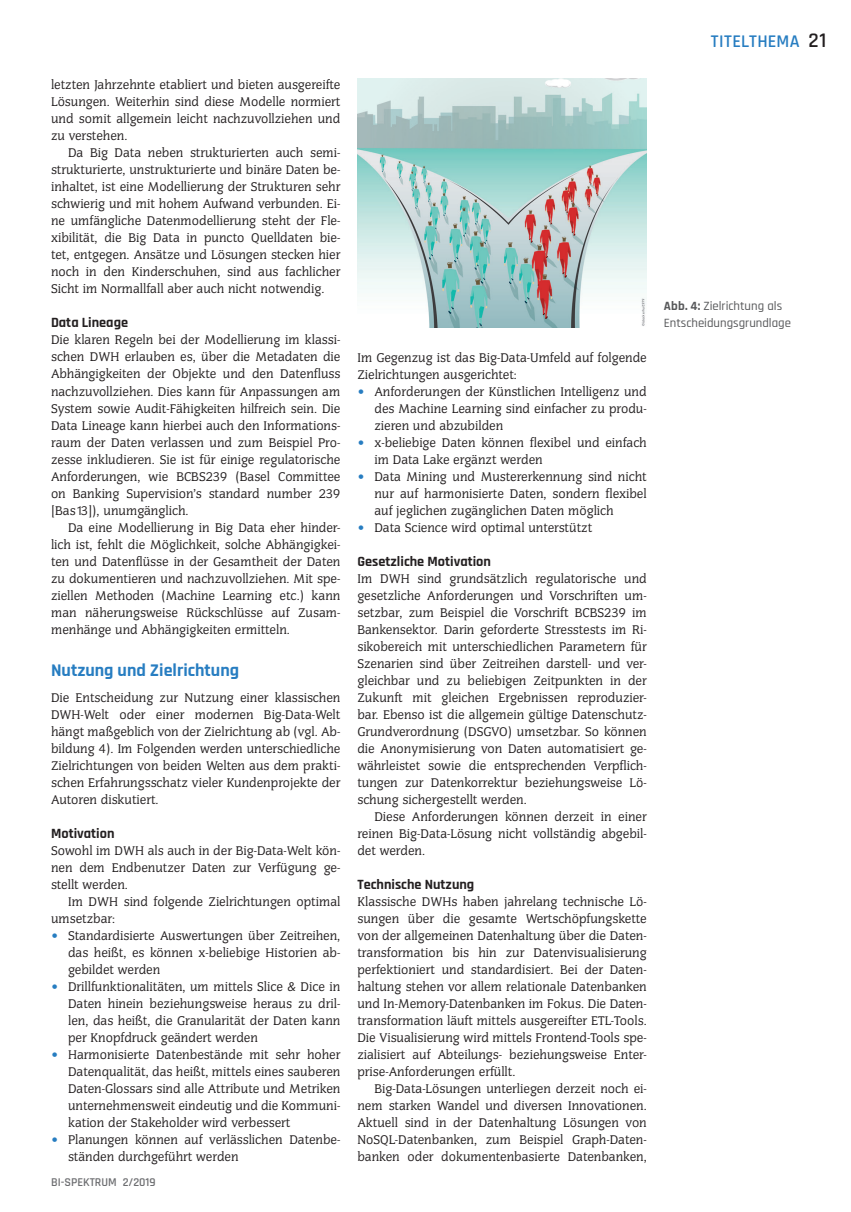
<style>
.page{position:relative;width:851px;height:1212px;background:#fff}
.page>*{position:absolute;margin:0;border:0;box-sizing:border-box;transform-origin:0 0}
.t1{font:700 18px "Rajdhani";color:#277dc1}
.t2{font:600 18px "Rajdhani";letter-spacing:.025em;color:#277dc1}
.t3{font:700 14.25px "Rajdhani";color:#231f20}
.t4{font:13.5px/17px "Congress SB";color:#231f20;text-align:justify}
.t5{font:500 12.75px/17px "Rajdhani";color:#57585a}
.t6{font:600 12px "Rajdhani";color:#6c6d70}
.s1{color:#277dc1}
.s2{font-size:21px;color:#231f20}
.s3{font-weight:700}
</style>
<div class="page">
<img style="left:357px;top:79px;width:289px;height:248px">
<p class="t4" style="left:51px;top:77px;width:291px">letzten Jahrzehnte etabliert und bieten ausgereifte Lösungen. Weiterhin sind diese Modelle normiert und somit allgemein leicht nachzuvollziehen und zu verstehen.</p>
<p class="t4" style="left:51px;top:145px;width:291px;text-indent:17px">Da Big Data neben strukturierten auch semi&shy;strukturierte, unstrukturierte und binäre Daten be&shy;inhaltet, ist eine Modellierung der Strukturen sehr schwierig und mit hohem Aufwand verbunden. Ei&shy;ne umfängliche Datenmodellierung steht der Fle&shy;xibilität, die Big Data in puncto Quelldaten bie&shy;tet, entgegen. Ansätze und Lösungen stecken hier noch in den Kinderschuhen, sind aus fachlicher Sicht im Normallfall aber auch nicht notwendig.</p>
<p class="t3" style="left:51px;top:314px;width:79px">Data Lineage</p>
<p class="t4" style="left:51px;top:332px;width:291px">Die klaren Regeln bei der Modellierung im klassi&shy;schen DWH erlauben es, über die Metadaten die Abhängigkeiten der Objekte und den Datenfluss nachzuvollziehen. Dies kann für Anpassungen am System sowie Audit-Fähigkeiten hilfreich sein. Die Data Lineage kann hierbei auch den Informations&shy;raum der Daten verlassen und zum Beispiel Pro&shy;zesse inkludieren. Sie ist für einige regulatorische Anforderungen, wie BCBS239 (Basel Committee on Banking Supervision’s standard number 239 [Bas13]), unumgänglich.</p>
<p class="t4" style="left:51px;top:519px;width:291px;text-indent:17px">Da eine Modellierung in Big Data eher hinder&shy;lich ist, fehlt die Möglichkeit, solche Abhängigkei&shy;ten und Datenflüsse in der Gesamtheit der Daten zu dokumentieren und nachzuvollziehen. Mit spe&shy;ziellen Methoden (Machine Learning etc.) kann man näherungsweise Rückschlüsse auf Zusam&shy;menhänge und Abhängigkeiten ermitteln.</p>
<h1 class="t1" style="left:51px;top:659px;width:189px">Nutzung und Zielrichtung</h1>
<p class="t4" style="left:51px;top:689px;width:291px">Die Entscheidung zur Nutzung einer klassischen DWH-Welt oder einer modernen Big-Data-Welt hängt maßgeblich von der Zielrichtung ab (vgl. Ab&shy;bildung 4). Im Folgenden werden unterschiedliche Zielrichtungen von beiden Welten aus dem prakti&shy;schen Erfahrungsschatz vieler Kundenprojekte der Autoren diskutiert.</p>
<p class="t3" style="left:51px;top:824px;width:65px">Motivation</p>
<p class="t4" style="left:51px;top:842px;width:291px">Sowohl im DWH als auch in der Big-Data-Welt kön&shy;nen dem Endbenutzer Daten zur Verfügung ge&shy;stellt werden.</p>
<p class="t4" style="left:51px;top:893px;width:291px;text-indent:17px">Im DWH sind folgende Zielrichtungen optimal umsetzbar:</p>
<p class="t4" style="left:68px;top:927px;width:274px;text-indent:-17px"><span class="s1">•</span> Standardisierte Auswertungen über Zeitreihen, das heißt, es können x-beliebige Historien ab&shy;gebildet werden</p>
<p class="t4" style="left:68px;top:978px;width:274px;text-indent:-17px"><span class="s1">•</span> Drillfunktionalitäten, um mittels Slice &amp; Dice in Daten hinein beziehungsweise heraus zu dril&shy;len, das heißt, die Granularität der Daten kann per Knopfdruck geändert werden</p>
<p class="t4" style="left:68px;top:1046px;width:274px;text-indent:-17px"><span class="s1">•</span> Harmonisierte Datenbestände mit sehr hoher Datenqualität, das heißt, mittels eines sauberen Daten-Glossars sind alle Attribute und Metriken unternehmensweit eindeutig und die Kommuni&shy;kation der Stakeholder wird verbessert</p>
<p class="t4" style="left:68px;top:1132px;width:274px;text-indent:-17px"><span class="s1">•</span> Planungen können auf verlässlichen Datenbe&shy;ständen durchgeführt werden</p>
<p class="t6" style="left:51px;top:1175px;width:106px">BI-SPEKTRUM 2/2019</p>
<p class="t4" style="left:357px;top:349px;width:291px">Im Gegenzug ist das Big-Data-Umfeld auf folgende<br>Zielrichtungen ausgerichtet:</p>
<p class="t4" style="left:374px;top:383px;width:274px;text-indent:-17px"><span class="s1">•</span> Anforderungen der Künstlichen Intelligenz und des Machine Learning sind einfacher zu produ&shy;zieren und abzubilden</p>
<p class="t4" style="left:374px;top:434px;width:274px;text-indent:-17px"><span class="s1">•</span> x-beliebige Daten können flexibel und einfach im Data Lake ergänzt werden</p>
<p class="t4" style="left:374px;top:468px;width:274px;text-indent:-17px"><span class="s1">•</span> Data Mining und Mustererkennung sind nicht nur auf harmonisierte Daten, sondern flexibel auf jeglichen zugänglichen Daten möglich</p>
<p class="t4" style="left:357px;top:519px;width:236px"><span class="s1">•</span> Data Science wird optimal unterstützt</p>
<p class="t3" style="left:357px;top:552px;width:135px">Gesetzliche Motivation</p>
<p class="t4" style="left:357px;top:570px;width:291px">Im DWH sind grundsätzlich regulatorische und gesetzliche Anforderungen und Vorschriften um&shy;setzbar, zum Beispiel die Vorschrift BCBS239 im Bankensektor. Darin geforderte Stresstests im Ri&shy;sikobereich mit unterschiedlichen Parametern für Szenarien sind über Zeitreihen darstell- und ver&shy;gleichbar und zu beliebigen Zeitpunkten in der Zukunft mit gleichen Ergebnissen reproduzier&shy;bar. Ebenso ist die allgemein gültige Datenschutz-Grundverordnung (DSGVO) umsetzbar. So können die Anonymisierung von Daten automatisiert ge&shy;währleistet sowie die entsprechenden Verpflich&shy;tungen zur Datenkorrektur beziehungsweise Lö&shy;schung sichergestellt werden.</p>
<p class="t4" style="left:357px;top:808px;width:291px;text-indent:17px">Diese Anforderungen können derzeit in einer reinen Big-Data-Lösung nicht vollständig abgebil&shy;det werden.</p>
<p class="t3" style="left:357px;top:875px;width:118px">Technische Nutzung</p>
<p class="t4" style="left:357px;top:893px;width:291px">Klassische DWHs haben jahrelang technische Lö&shy;sungen über die gesamte Wertschöpfungskette von der allgemeinen Datenhaltung über die Daten&shy;transformation bis hin zur Datenvisualisierung perfektioniert und standardisiert. Bei der Daten&shy;haltung stehen vor allem relationale Datenbanken und In-Memory-Datenbanken im Fokus. Die Daten&shy;transformation läuft mittels ausgereifter ETL-Tools.<br>Die Visualisierung wird mittels Frontend-Tools spe&shy;zialisiert auf Abteilungs- beziehungsweise Enter&shy;prise-Anforderungen erfüllt.</p>
<p class="t4" style="left:357px;top:1080px;width:291px;text-indent:17px">Big-Data-Lösungen unterliegen derzeit noch ei&shy;nem starken Wandel und diversen Innovationen.<br>Aktuell sind in der Datenhaltung Lösungen von NoSQL-Datenbanken, zum Beispiel Graph-Daten&shy;banken oder dokumentenbasierte Datenbanken,</p>
<h1 class="t2" style="left:710px;top:30px;width:117px">TITELTHEMA <span class="s2">21</span></h1>
<p class="t5" style="left:663px;top:298px;width:129px"><span class="s3">Abb. 4:</span> Zielrichtung als<br>Entscheidungsgrundlage</p>
</div>
